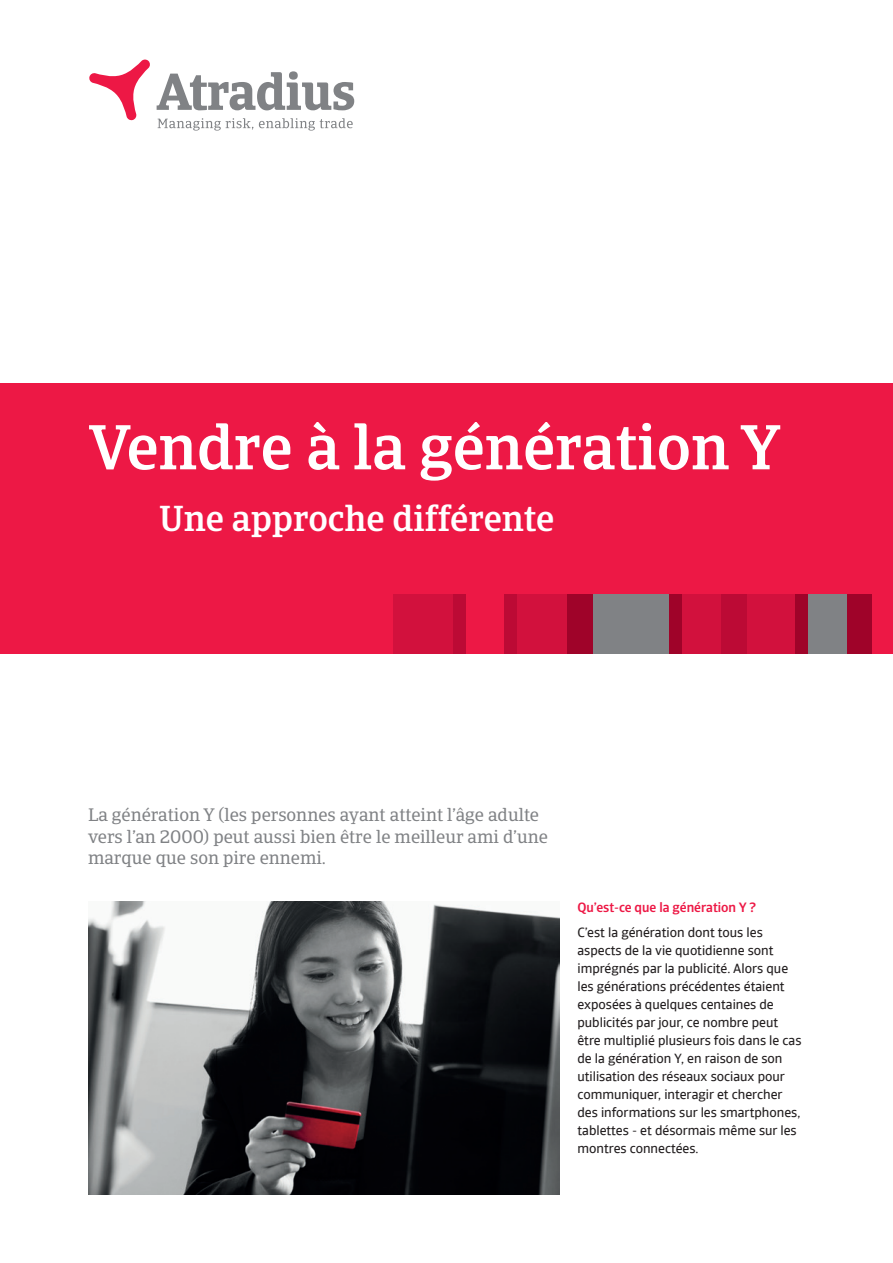
<style>
.page{position:relative;width:893px;height:1263px;background:#fff}
.page>*{position:absolute;margin:0;border:0;box-sizing:border-box;transform-origin:0 0}
.t1{font:500 63px "Catalana";color:#fff}
.t2{font:500 36px "Catalana";color:#fff}
.t3{font:18px/21.6px "Catalana";color:#808285}
.t4{font:13.5px/18px "Catalana Sans";color:#231f20}
.t5{font:500 13.5px "Catalana Sans";color:#ed1845}
</style>
<div class="page">
<div style="left:0;top:384px;width:893px;height:235px;background:#ed1845"></div>
<div style="left:0;top:594px;width:893px;height:60px;background:#ed1845"></div>
<div style="left:453px;top:594px;width:13px;height:60px;background:#bc0a35"></div>
<div style="left:393px;top:594px;width:60px;height:60px;background:#d2113d"></div>
<div style="left:517px;top:594px;width:51px;height:60px;background:#d2113d"></div>
<div style="left:746px;top:594px;width:49px;height:60px;background:#d2113d"></div>
<div style="left:568px;top:594px;width:25px;height:60px;background:#9f0329"></div>
<div style="left:721px;top:594px;width:25px;height:60px;background:#bc0a35"></div>
<div style="left:846px;top:594px;width:26px;height:60px;background:#9f0329"></div>
<div style="left:504px;top:594px;width:13px;height:60px;background:#bc0a35"></div>
<div style="left:593px;top:594px;width:77px;height:60px;background:#808285"></div>
<div style="left:669px;top:594px;width:13px;height:60px;background:#9f0329"></div>
<div style="left:682px;top:594px;width:39px;height:60px;background:#d2113d"></div>
<div style="left:808px;top:594px;width:38px;height:60px;background:#808285"></div>
<div style="left:795px;top:594px;width:13px;height:60px;background:#9f0329"></div>
<svg style="left:157px;top:71px;width:197px;height:39px"></svg>
<svg style="left:89px;top:60px;width:61px;height:61px"></svg>
<svg style="left:158px;top:118px;width:95px;height:13px"></svg>
<svg style="left:259px;top:118px;width:94px;height:13px"></svg>
<img style="left:88px;top:901px;width:472px;height:294px">
<h1 class="t1" style="left:89px;top:409px;width:693px">Vendre à la génération Y</h1>
<h2 class="t2" style="left:159px;top:497px;width:397px">Une approche différente</h2>
<h3 class="t3" style="left:88px;top:804px;width:461px">La génération Y (les personnes ayant atteint l’âge adulte vers l’an 2000) peut aussi bien être le meilleur ami d’une marque que son pire ennemi.</h3>
<p class="t5" style="left:577px;top:899px;width:180px">Qu’est-ce que la génération Y ?</p>
<p class="t4" style="left:577px;top:923px;width:226px">C’est la génération dont tous les aspects de la vie quotidienne sont imprégnés par la publicité. Alors que les générations précédentes étaient exposées à quelques centaines de publicités par jour, ce nombre peut être multiplié plusieurs fois dans le cas de la génération Y, en raison de son utilisation des réseaux sociaux pour communiquer, interagir et chercher des informations sur les smartphones, tablettes - et désormais même sur les montres connectées.</p>
</div>
